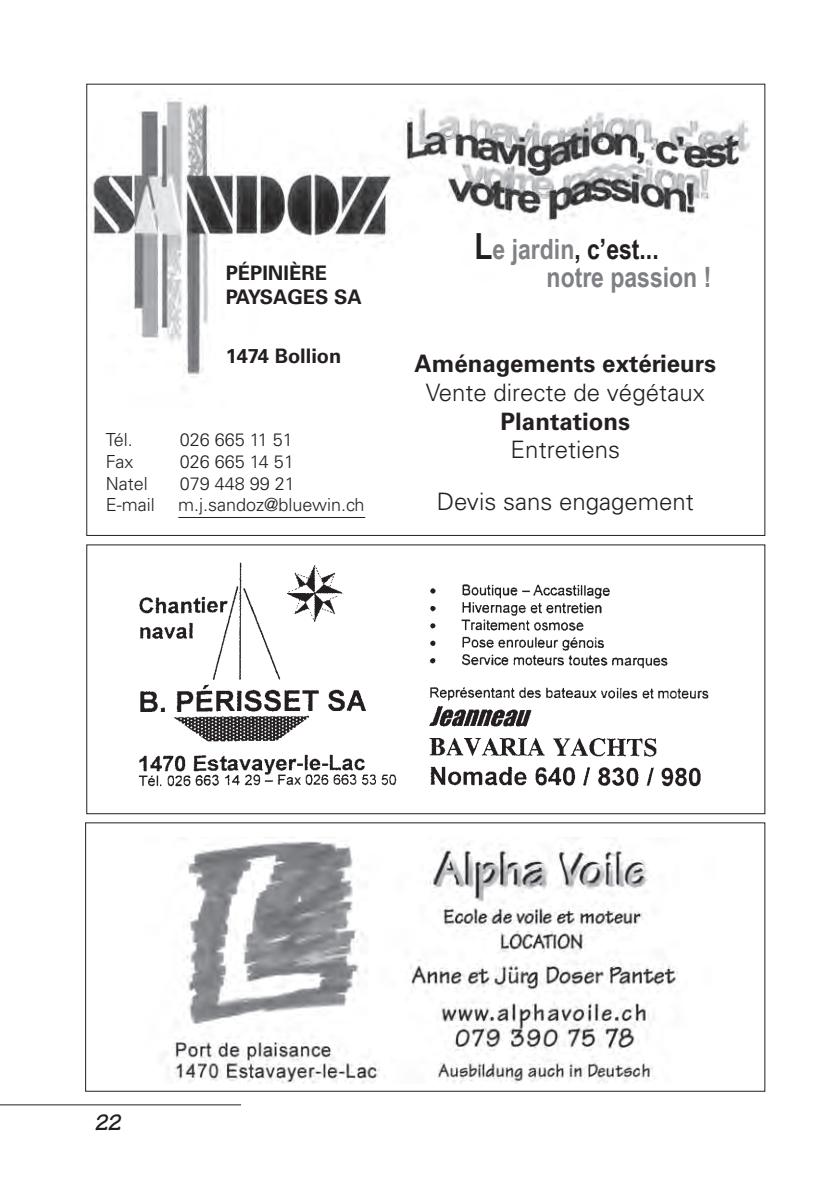
<style>
.page{position:relative;width:840px;height:1191px;background:#fff}
.page>*{position:absolute;margin:0;border:0;box-sizing:border-box;transform-origin:0 0}
.t1{font:700 28px/28px "Arial Narrow";color:#7e8083}
.t2{font:300 24px/51.6px "Univers";color:#231f20;text-align:center}
.t3{font:700 24px "Univers";color:#231f20}
.t4{font:italic 700 24px "Tekton";color:#231f20}
.t5{font:700 20px "Univers";color:#231f20}
.t6{font:300 18px "Univers";color:#231f20}
.s1{font-size:36px;color:#231f20}
.s2{color:#808285}
.s3{color:#231f20}
</style>
<div class="page">
<hr style="left:0;top:1104px;width:241px;height:1px;background:#231f20">
<img style="left:91px;top:98px;width:659px;height:280px">
<hr style="left:178px;top:517px;width:187px;height:1px;background:#231f20">
<img style="left:138px;top:562px;width:571px;height:225px">
<div style="left:86px;top:544px;width:679px;height:270px;border:1px solid #231f20"></div>
<img style="left:123px;top:837px;width:618px;height:255px">
<p class="t5" style="left:225px;top:261px;width:35px">pépini</p>
<p class="t5" style="left:289px;top:261px;width:25px">ère</p>
<p class="t5" style="left:225px;top:285px;width:25px">Paysages</p>
<p class="t5" style="left:334px;top:285px;width:29px">SA</p>
<p class="t5" style="left:225px;top:344px;width:117px">1474 Bollion</p>
<p class="t6" style="left:106px;top:429px;width:28px">Tél.</p>
<p class="t6" style="left:180px;top:429px;width:115px">026 665 11 51</p>
<p class="t6" style="left:106px;top:451px;width:29px">Fax</p>
<p class="t6" style="left:180px;top:451px;width:116px">026 665 14 51</p>
<p class="t6" style="left:106px;top:472px;width:43px">Natel</p>
<p class="t6" style="left:180px;top:472px;width:117px">079 448 99 21</p>
<p class="t6" style="left:106px;top:494px;width:50px">E-mail</p>
<p class="t6" style="left:178px;top:494px;width:188px">m.j.sandoz@bluewin.ch</p>
<h1 class="t1" style="left:546px;top:235px;width:166px;text-indent:-72px"><span class="s1">L</span><span class="s2">e jardin</span><span class="s3">, c’est... </span>notre passion !</h1>
<h2 class="t3" style="left:414px;top:349px;width:303px">Aménagements extérieurs</h2>
<h2 class="t2" style="left:425px;top:366px;width:280px">Vente directe de végétaux</h2>
<h2 class="t3" style="left:500px;top:407px;width:131px">Plantations</h2>
<h2 class="t2" style="left:436px;top:424px;width:258px">Entretiens<br>Devis sans engagement</h2>
<h2 class="t4" style="left:95px;top:1107px;width:14px">22</h2>
</div>
